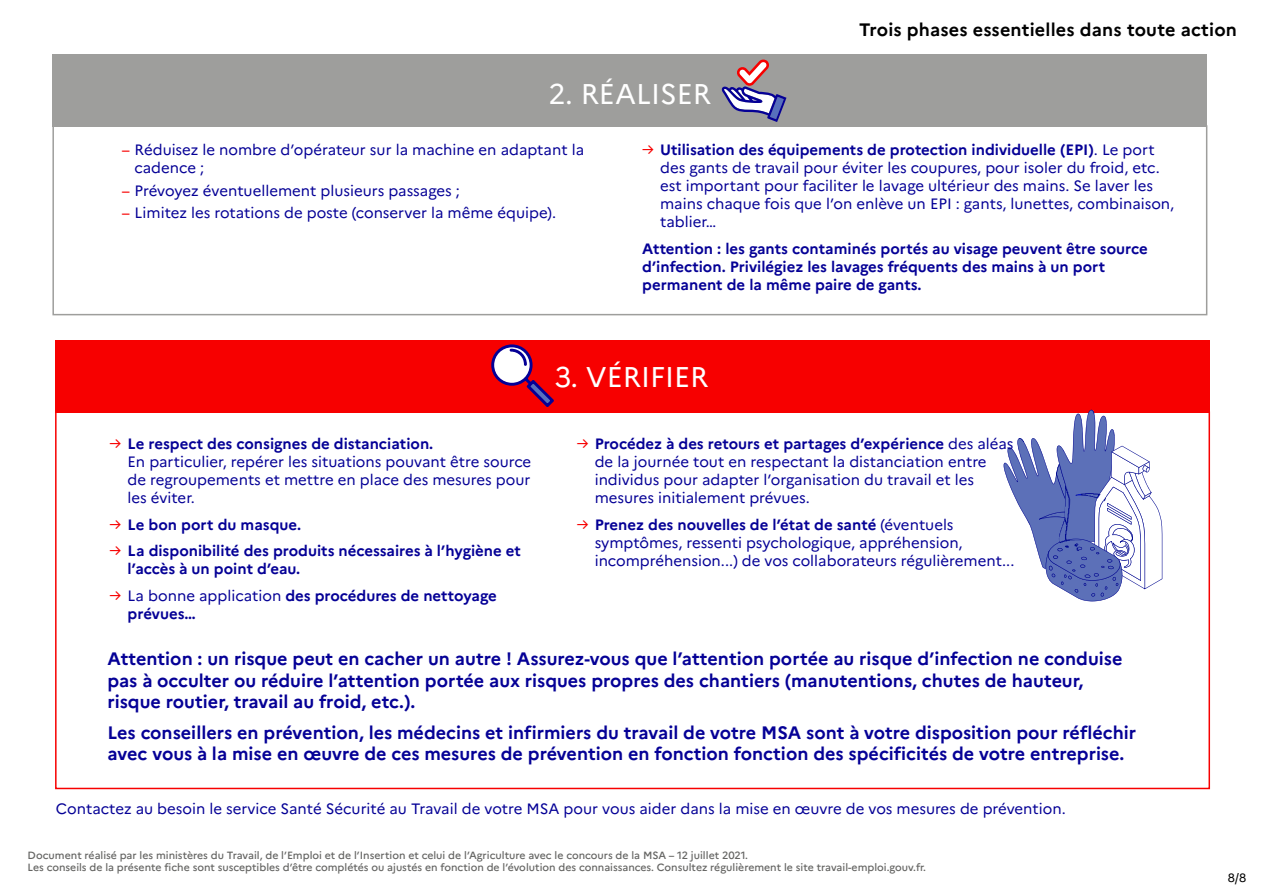
<style>
.page{position:relative;width:1263px;height:893px;background:#fff}
.page>*{position:absolute;margin:0;border:0;box-sizing:border-box;transform-origin:0 0}
.t1{font:28.5px "Marianne";color:#fff}
.t2{font:700 18px/21.6px "Marianne";color:#050096}
.t3{font:700 18px "Marianne";letter-spacing:.01em;color:#000}
.t4{font:15px/18px "Marianne";color:#050096}
.t5{font:700 15px/18px "Marianne";color:#050096}
.t6{font:12px "Marianne";color:#000}
.t7{font:500 10.5px/12.6px "Marianne";color:#656563}
.s1{color:#f70000}
.s2{font-weight:700}
.s3{font-weight:400;color:#f70000}
.s4{font-weight:400}
</style>
<div class="page">
<div style="left:55px;top:340px;width:1155px;height:72px;background:#f70000"></div>
<svg style="left:491px;top:345px;width:63px;height:62px"></svg>
<svg style="left:1000px;top:410px;width:162px;height:192px"></svg>
<div style="left:52px;top:54px;width:1155px;height:72px;background:#9e9e9c"></div>
<div style="left:52px;top:125px;width:1155px;height:190px;border:2px solid #9e9e9c"></div>
<svg style="left:721px;top:59px;width:65px;height:63px"></svg>
<p class="t3" style="left:859px;top:18px;width:379px">Trois phases essentielles dans toute action</p>
<h1 class="t1" style="left:548px;top:76px;width:164px">2. RÉALISER</h1>
<p class="t4" style="left:135px;top:141px;width:451px;text-indent:-13px"><span class="s1">–</span> Réduisez le nombre d’opérateur sur la machine en adaptant la cadence ;</p>
<p class="t4" style="left:122px;top:181px;width:339px"><span class="s1">–</span> Prévoyez éventuellement plusieurs passages ;</p>
<p class="t4" style="left:122px;top:203px;width:436px"><span class="s1">–</span> Limitez les rotations de poste (conserver la même équipe).</p>
<p class="t4" style="left:660px;top:141px;width:516px;text-indent:-18px"><span class="s1">→</span> <span class="s2">Utilisation des équipements de protection individuelle (EPI)</span>. Le port des gants de travail pour éviter les coupures, pour isoler du froid, etc. est important pour faciliter le lavage ultérieur des mains. Se laver les mains chaque fois que l’on enlève un EPI : gants, lunettes, combinaison, tablier…</p>
<p class="t5" style="left:642px;top:239px;width:507px">Attention : les gants contaminés portés au visage peuvent être source d’infection. Privilégiez les lavages fréquents des mains à un port permanent de la même paire de gants.</p>
<p class="t4" style="left:128px;top:435px;width:405px;text-indent:-18px"><span class="s1">→</span> <span class="s2">Le respect des consignes de distanciation.<br></span>En particulier, repérer les situations pouvant être source de regroupements et mettre en place des mesures pour les éviter.</p>
<p class="t5" style="left:110px;top:515px;width:193px"><span class="s3">→</span> Le bon port du masque.</p>
<p class="t5" style="left:128px;top:542px;width:395px;text-indent:-18px"><span class="s3">→</span> La disponibilité des produits nécessaires à l’hygiène et l’accès à un point d’eau.</p>
<p class="t5" style="left:128px;top:586px;width:371px;text-indent:-18px"><span class="s3">→</span> <span class="s4">La bonne application</span> des procédures de nettoyage prévues…</p>
<h1 class="t1" style="left:555px;top:359px;width:155px">3. VÉRIFIER</h1>
<p class="t4" style="left:595px;top:435px;width:420px;text-indent:-18px"><span class="s1">→</span> <span class="s2">Procédez à des retours et partages d’expérience</span> des aléas de la journée tout en respectant la distanciation entre individus pour adapter l’organisation du travail et les mesures initialement prévues.</p>
<p class="t4" style="left:595px;top:515px;width:421px;text-indent:-18px"><span class="s1">→</span> <span class="s2">Prenez des nouvelles de l’état de santé</span> (éventuels symptômes, ressenti psychologique, appréhension, incompréhension...) de vos collaborateurs régulièrement...</p>
<p class="t2" style="left:107px;top:648px;width:1016px">Attention : un risque peut en cacher un autre ! Assurez-vous que l’attention portée au risque d’infection ne conduise pas à occulter ou réduire l’attention portée aux risques propres des chantiers (manutentions, chutes de hauteur, risque routier, travail au froid, etc.).</p>
<p class="t2" style="left:107px;top:721px;width:1030px">Les conseillers en prévention, les médecins et infirmiers du travail de votre MSA sont à votre disposition pour réfléchir avec vous à la mise en œuvre de ces mesures de prévention en fonction fonction des spécificités de votre entreprise.</p>
<p class="t4" style="left:56px;top:799px;width:1011px">Contactez au besoin le service Santé Sécurité au Travail de votre MSA pour vous aider dans la mise en œuvre de vos mesures de prévention.</p>
<p class="t7" style="left:28px;top:848px;width:900px">Document réalisé par les ministères du Travail, de l’Emploi et de l’Insertion et celui de l’Agriculture avec le concours de la MSA – 12 juillet 2021.<br>Les conseils de la présente fiche sont susceptibles d’être complétés ou ajustés en fonction de l’évolution des connaissances. Consultez régulièrement le site travail-emploi.gouv.fr.</p>
<p class="t6" style="left:1228px;top:870px;width:20px">8/8</p>
</div>
